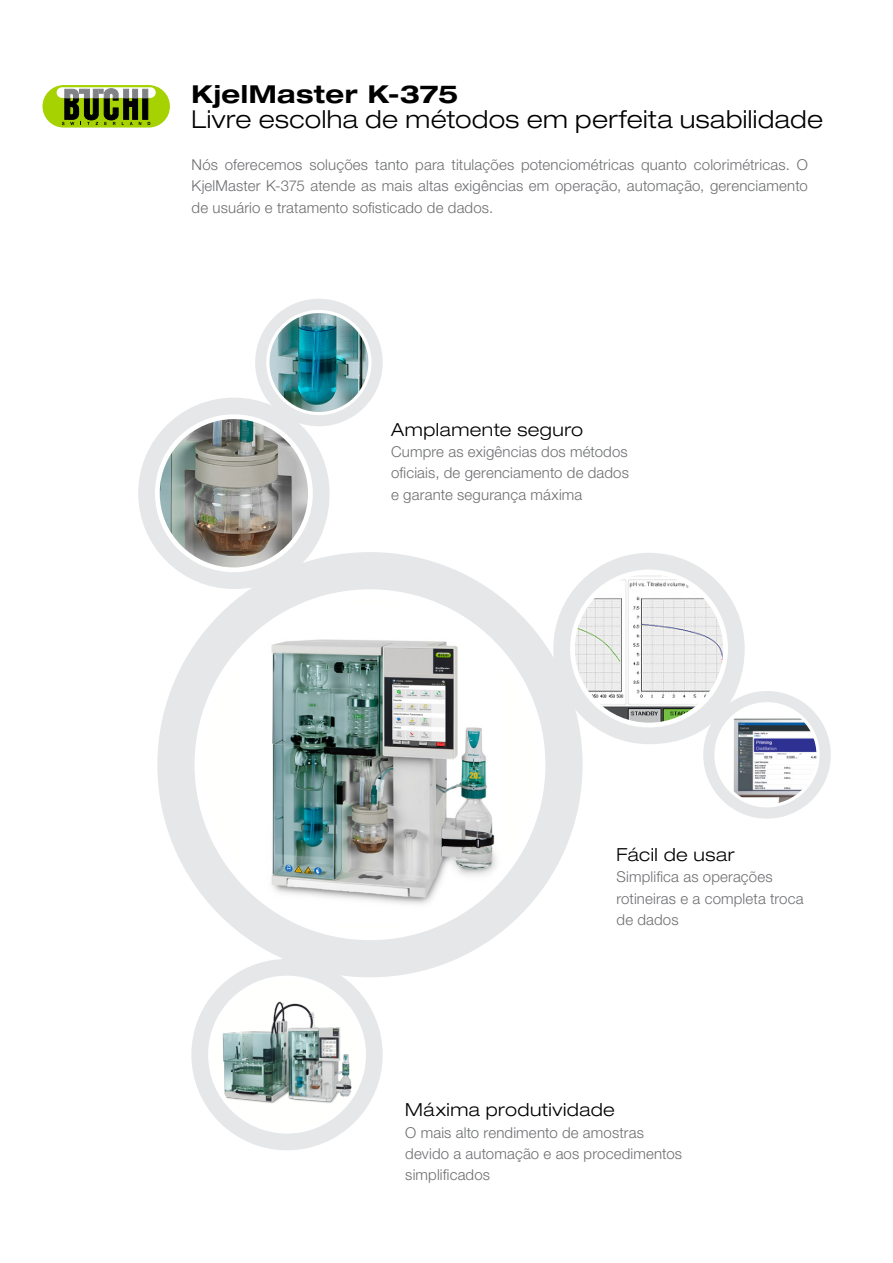
<style>
.page{position:relative;width:893px;height:1263px;background:#fff}
.page>*{position:absolute;margin:0;border:0;box-sizing:border-box;transform-origin:0 0}
.PTB_Cover_Subline{font:300 expanded 24.75px "Helvetica Neue LT Std";letter-spacing:.015em;color:#000}
.PTB_Cover_Headline{font:700 expanded 24.75px "Helvetica Neue LT Std";letter-spacing:.02em;color:#000}
.PTB_Title{font:300 expanded 18px "Helvetica Neue LT Std";letter-spacing:.03em;color:#000}
.PTB_Body_text_left{font:300 15px/21.3px "Helvetica Neue LT Std";letter-spacing:.01em;color:#6d6e71}
.PTB_Body_text_justif{font:300 15px/21.3px "Helvetica Neue LT Std";letter-spacing:.01em;color:#6d6e71;text-align:justify}
</style>
<div class="page">
<div style="left:157px;top:552px;width:426px;height:425px;background:#e6e7e8;border-radius:50%"></div>
<div style="left:195px;top:589px;width:350px;height:351px;background:#fff;border-radius:50%"></div>
<img style="left:251px;top:604px;width:252px;height:320px">
<div style="left:255px;top:299px;width:128px;height:127px;background:#e6e7e8;border-radius:50%"></div>
<div style="left:266px;top:310px;width:106px;height:105px;background:#fff;border-radius:50%"></div>
<img style="left:269px;top:313px;width:99px;height:99px;border-radius:49px">
<div style="left:138px;top:398px;width:192px;height:191px;background:#e6e7e8;border-radius:50%"></div>
<div style="left:155px;top:414px;width:158px;height:158px;background:#fff;border-radius:50%"></div>
<img style="left:160px;top:419px;width:148px;height:148px;border-radius:74px">
<div style="left:703px;top:691px;width:128px;height:128px;background:#e6e7e8;border-radius:50%"></div>
<div style="left:714px;top:702px;width:106px;height:105px;background:#fff;border-radius:50%"></div>
<img style="left:718px;top:705px;width:98px;height:99px;border-radius:49px">
<div style="left:553px;top:553px;width:192px;height:191px;background:#e6e7e8;border-radius:50%"></div>
<div style="left:570px;top:569px;width:158px;height:158px;background:#fff;border-radius:50%"></div>
<img style="left:575px;top:574px;width:148px;height:149px;border-radius:74px">
<div style="left:191px;top:959px;width:192px;height:191px;background:#e6e7e8;border-radius:50%"></div>
<div style="left:208px;top:976px;width:158px;height:157px;background:#fff;border-radius:50%"></div>
<img style="left:218px;top:998px;width:138px;height:106px">
<div style="left:43px;top:85px;width:127px;height:43px;background:#a5d200;border-radius:21px"></div>
<div style="left:143px;top:89px;width:5px;height:30px;background:#000;border:1px solid #000"></div>
<svg style="left:57px;top:87px;width:99px;height:11px"></svg>
<div style="left:143px;top:89px;width:5px;height:9px;background:#808285"></div>
<svg style="left:62px;top:89px;width:79px;height:36px"></svg>
<p class="PTB_Cover_Headline" style="left:192px;top:78px;width:268px">KjelMaster K-375</p>
<p class="PTB_Cover_Subline" style="left:192px;top:104px;width:633px">Livre escolha de métodos em perfeita usabilidade</p>
<p class="PTB_Body_text_justif" style="left:192px;top:154px;width:618px">Nós oferecemos soluções tanto para titulações potenciométricas quanto colorimétricas. O KjelMaster K-375 atende as mais altas exigências em operação, automação, gerenciamento de usuário e tratamento sofisticado de dados.</p>
<p class="PTB_Title" style="left:391px;top:419px;width:194px">Amplamente seguro</p>
<p class="PTB_Body_text_left" style="left:391px;top:441px;width:239px;text-align:justify">Cumpre as exigências dos métodos oficiais, de gerenciamento de dados e garante segurança máxima</p>
<p class="PTB_Title" style="left:617px;top:844px;width:119px">Fácil de usar</p>
<p class="PTB_Body_text_left" style="left:617px;top:866px;width:189px">Simplifica as operações rotineiras e a completa troca de dados</p>
<p class="PTB_Title" style="left:405px;top:1099px;width:211px">Máxima produtividade</p>
<p class="PTB_Body_text_left" style="left:405px;top:1121px;width:278px">O mais alto rendimento de amostras devido a automação e aos procedimentos simplificados</p>
</div>
